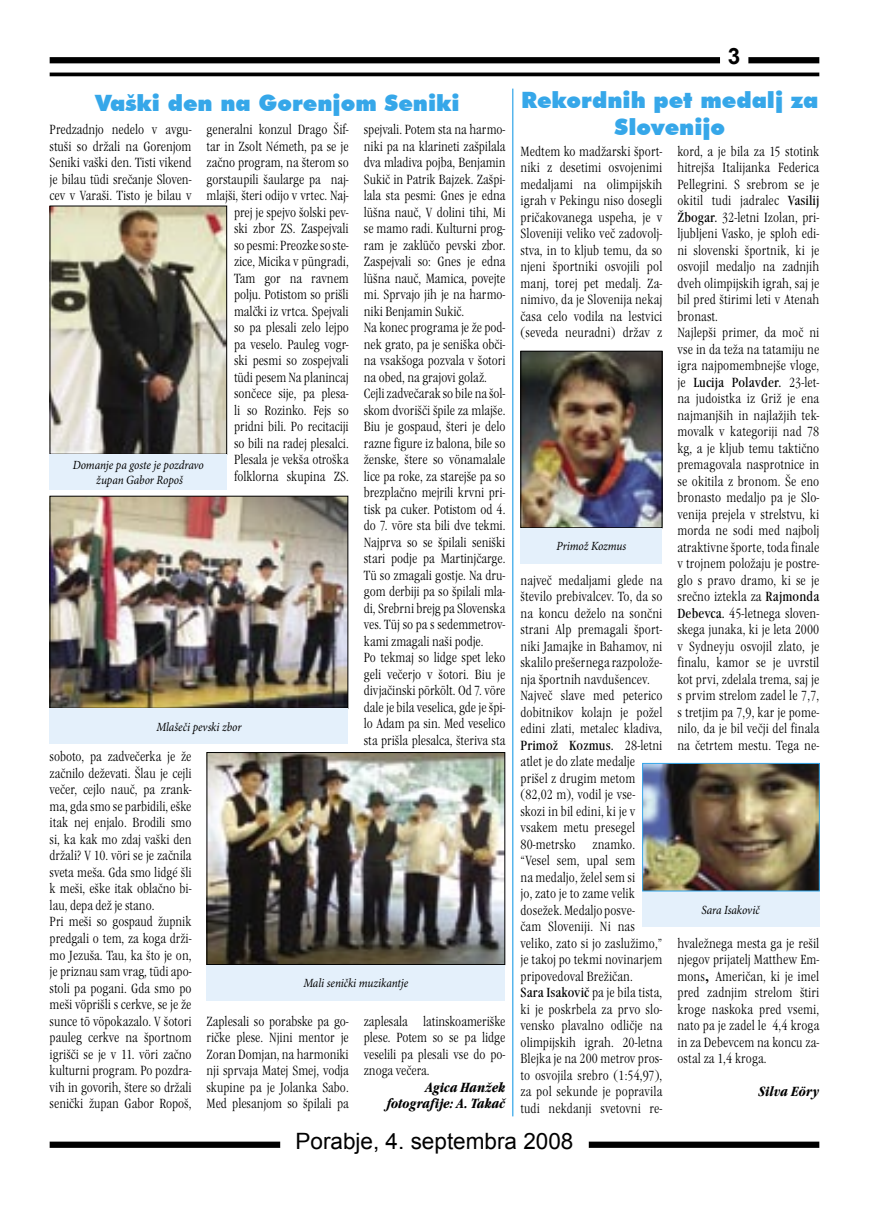
<style>
.page{position:relative;width:869px;height:1205px;background:#fff}
.page>*{position:absolute;margin:0;border:0;box-sizing:border-box;transform-origin:0 0}
.t1{font:900 22.5px/27px "Futura BT";color:#36a7e9;text-align:center}
.t2{font:22.5px "Arial";color:#000}
.t3{font:700 22.5px "Arial";color:#000}
.t4{font:13.75px/16.5px "Garamond Itc TEE Ligh Cond";color:#000;text-align:justify}
.t5{font:condensed 13.75px "Garamond Itc TEE";letter-spacing:.01em;color:#000}
.t6{font:italic 700 condensed 13.75px/16.5px "Garamond Itc TEE";color:#000;text-align:right}
.t7{font:italic 12.5px/15px "Minion Pro";letter-spacing:-.005em;color:#000;text-align:center;scale:.9 1}
.s1{font-family:"Garamond Itc TEE";font-stretch:condensed}
.s2{font-family:"Garamond Itc TEE Ligh Cond";font-stretch:normal}
.s3{font-family:"Garamond Itc TEE";font-weight:700}
</style>
<div class="page">
<div style="left:50px;top:1141px;width:230px;height:7px;background:#000"></div>
<div style="left:588px;top:1141px;width:231px;height:7px;background:#000"></div>
<hr style="left:50px;top:73px;width:769px;height:3px;background:#000">
<div style="left:748px;top:57px;width:71px;height:6px;background:#000"></div>
<div style="left:50px;top:57px;width:669px;height:6px;background:#000"></div>
<hr style="left:512px;top:89px;width:1px;height:1027px;background:#36a7e9">
<img style="left:52px;top:208px;width:173px;height:244px">
<div style="left:50px;top:206px;width:177px;height:248px;border:1px solid #000"></div>
<div style="left:50px;top:454px;width:177px;height:36px;background:#e4f0fb"></div>
<img style="left:52px;top:498px;width:294px;height:208px">
<div style="left:50px;top:496px;width:298px;height:212px;border:1px solid #000"></div>
<div style="left:50px;top:708px;width:298px;height:36px;background:#e4f0fb"></div>
<img style="left:522px;top:353px;width:138px;height:173px">
<div style="left:520px;top:351px;width:142px;height:177px;border:1px solid #000"></div>
<div style="left:520px;top:528px;width:142px;height:35px;background:#e4f0fb"></div>
<div style="left:641px;top:891px;width:178px;height:36px;background:#e4f0fb"></div>
<img style="left:208px;top:754px;width:295px;height:209px">
<div style="left:206px;top:752px;width:299px;height:213px;border:1px solid #000"></div>
<div style="left:206px;top:965px;width:299px;height:35px;background:#e4f0fb"></div>
<img style="left:644px;top:765px;width:173px;height:124px">
<div style="left:642px;top:763px;width:177px;height:128px;border:1px solid #36a7e9"></div>
<h1 class="t3" style="left:727px;top:41px;width:14px">3</h1>
<h1 class="t1" style="left:95px;top:90px;width:365px">Vaški den na Gorenjom Seniki</h1>
<h1 class="t1" style="left:521px;top:87px;width:298px">Rekordnih pet medalj za<br>Slovenijo</h1>
<p class="t4" style="left:206px;top:122px;width:144px;text-align:right">generalni konzul Drago Šif&shy;tar in Zsolt Németh, pa se je začno program, na šterom so gorstaupili šaularge pa naj&shy;mlajši, šteri odijo v vrtec. Naj&shy;prej je spejvo šolski pev-<br>ski zbor ZS. Zaspejvali<br>so pesmi: Preozke so ste-<br>zice, Micika v püngradi,<br>Tam gor na ravnem polju. Potistom so prišli malčki iz vrtca. Spejvali<br>so pa plesali zelo lejpo<br>pa veselo. Pauleg vogr-<br>ski pesmi so zospejvali<br>tüdi pesem Na planincaj sončece sije, pa plesa-<br>li so Rozinko. Fejs so pridni bili. Po recitaciji<br>so bili na radej plesalci.<br>Plesala je vekša otroška folklorna skupina ZS.</p>
<p class="t4" style="left:363px;top:122px;width:143px;text-align:left">spejvali. Potem sta na harmo&shy;niki pa na klarineti zašpilala dva mladiva pojba, Benjamin<br>Sukič in Patrik Bajzek. Zašpi&shy;lala sta pesmi: Gnes je edna lüšna nauč, V dolini tihi, Mi se mamo radi. Kulturni prog&shy;ram je zaklüčo pevski zbor.<br>Zaspejvali so: Gnes je edna lüšna nauč, Mamica, povejte mi. Sprvajo jih je na harmo&shy;niki Benjamin Sukič.<br>Na konec programa je že pod&shy;nek grato, pa je seniška obči&shy;na vsakšoga pozvala v šotori na obed, na grajovi golaž.<br>Cejli zadvečarak so bile na šol&shy;skom dvorišči špile za mlajše.<br>Biu je gospaud, šteri je delo razne figure iz balona, bile so ženske, štere so vönamalale lice pa roke, za starejše pa so brezplačno mejrili krvni pri&shy;tisk pa cuker. Potistom od 4. do 7. vöre sta bili dve tekmi.<br>Najprva so se špilali seniški stari podje pa Martinjčarge.<br>Tü so zmagali gostje. Na dru&shy;gom derbiji pa so špilali mla&shy;di, Srebrni brejg pa Slovenska ves. Tüj so pa s sedemmetrov&shy;kami zmagali naši podje.<br>Po tekmaj so lidge spet leko geli večerjo v šotori. Biu je divjačinski pörkölt. Od 7. vöre dale je bila veselica, gde je špi&shy;lo Adam pa sin. Med veselico sta prišla plesalca, šteriva sta</p>
<p class="t4" style="left:50px;top:122px;width:143px">Predzadnjo nedelo v avgu&shy;stuši so držali na Gorenjom Seniki vaški den. Tisti vikend je bilau tüdi srečanje Sloven&shy;cev v Varaši. Tisto je bilau v</p>
<p class="t4" style="left:677px;top:143px;width:143px;text-align:left">kord, a je bila za 15 stotink hitrejša Italijanka Federica<br>Pellegrini. S srebrom se je okitil tudi jadralec <span class="s1">Vasilij<br>Žbogar.</span> 32-letni Izolan, pri&shy;ljubljeni Vasko, je sploh edi&shy;ni slovenski športnik, ki je osvojil medaljo na zadnjih dveh olimpijskih igrah, saj je bil pred štirimi leti v Atenah bronast.<br>Najlepši primer, da moč ni vse in da teža na tatamiju ne igra najpomembnejše vloge,</p>
<p class="t5" style="left:677px;top:374px;width:143px"><span class="s2">je</span> Lucija Polavder. <span class="s2">23-let-</span></p>
<p class="t4" style="left:677px;top:390px;width:143px">na judoistka iz Griž je ena najmanjših in najlažjih tek&shy;movalk v kategoriji nad 78 kg, a je kljub temu taktično premagovala nasprotnice in se okitila z bronom. Še eno bronasto medaljo pa je Slo&shy;venija prejela v strelstvu, ki morda ne sodi med najbolj atraktivne športe, toda finale v trojnem položaju je postre&shy;glo s pravo dramo, ki se je srečno iztekla za <span class="s1">Rajmonda Debevca.</span> 45-letnega sloven&shy;skega junaka, ki je leta 2000 v Sydneyju osvojil zlato, je finalu, kamor se je uvrstil kot prvi, zdelala trema, saj je s prvim strelom zadel le 7,7, s tretjim pa 7,9, kar je pome&shy;nilo, da je bil večji del finala na četrtem mestu. Tega ne-</p>
<p class="t4" style="left:520px;top:143px;width:143px">Medtem ko madžarski šport&shy;niki z desetimi osvojenimi medaljami na olimpijskih igrah v Pekingu niso dosegli pričakovanega uspeha, je v Sloveniji veliko več zadovolj&shy;stva, in to kljub temu, da so njeni športniki osvojili pol manj, torej pet medalj. Za&shy;nimivo, da je Slovenija nekaj časa celo vodila na lestvici (seveda neuradni) držav z</p>
<p class="t7" style="left:73px;top:458px;width:147px">Domanje pa goste je pozdravo župan Gabor Ropoš</p>
<p class="t7" style="left:556px;top:539px;width:79px">Primož Kozmus</p>
<p class="t4" style="left:520px;top:572px;width:143px;text-align:left">največ medaljami glede na število prebivalcev. To, da so na koncu deželo na sončni strani Alp premagali šport&shy;niki Jamajke in Bahamov, ni skalilo prešernega razpolože&shy;nja športnih navdušencev.<br>Največ slave med peterico dobitnikov kolajn je požel edini zlati, metalec kladiva,</p>
<p class="t5" style="left:520px;top:737px;width:143px">Primož Kozmus. <span class="s2">28-letni</span></p>
<p class="t4" style="left:520px;top:753px;width:143px;text-align:left">atlet je do zlate medalje prišel z drugim metom (82,02 m), vodil je vse&shy;skozi in bil edini, ki je v vsakem metu presegel<br>80-metrsko znamko. “Vesel sem, upal sem<br>na medaljo, želel sem si<br>jo, zato je to zame velik dosežek. Medaljo posve-<br>čam Sloveniji. Ni nas veliko, zato si jo zaslužimo,” je takoj po tekmi novinarjem pripovedoval Brežičan.<br><span class="s1">Sara Isakovič</span> pa je bila tista, ki je poskrbela za prvo slo&shy;vensko plavalno odličje na olimpijskih igrah. 20-letna<br>Blejka je na 200 metrov pros&shy;to osvojila srebro (1:54,97), za pol sekunde je popravila tudi nekdanji svetovni re-</p>
<p class="t7" style="left:156px;top:720px;width:96px">Mlašeči pevski zbor</p>
<p class="t4" style="left:50px;top:749px;width:143px;text-align:left">soboto, pa zadvečerka je že začnilo deževati. Šlau je cejli večer, cejlo nauč, pa zrank&shy;ma, gda smo se parbidili, eške itak nej enjalo. Brodili smo si, ka kak mo zdaj vaški den držali? V 10. vöri se je začnila sveta meša. Gda smo lidgé šli k meši, eške itak oblačno bi&shy;lau, depa dež je stano.<br>Pri meši so gospaud župnik predgali o tem, za koga drži&shy;mo Jezuša. Tau, ka što je on, je priznau sam vrag, tüdi apo&shy;stoli pa pogani. Gda smo po meši vöprišli s cerkve, se je že sunce tö vöpokazalo. V šotori pauleg cerkve na športnom igrišči se je v 11. vöri začno kulturni program. Po pozdra&shy;vih in govorih, štere so držali senički župan Gabor Ropoš,</p>
<p class="t7" style="left:701px;top:902px;width:66px">Sara Isakovič</p>
<p class="t4" style="left:677px;top:935px;width:143px">hvaležnega mesta ga je rešil njegov prijatelj Matthew Em&shy;mons<span class="s3">,</span> Američan, ki je imel pred zadnjim strelom štiri kroge naskoka pred vsemi, nato pa je zadel le 4,4 kroga in za Debevcem na koncu za&shy;ostal za 1,4 kroga.</p>
<p class="t6" style="left:758px;top:1083px;width:62px">Silva Eöry</p>
<p class="t7" style="left:303px;top:976px;width:118px">Mali senički muzikantje</p>
<p class="t4" style="left:206px;top:1013px;width:144px">Zaplesali so porabske pa go&shy;ričke plese. Njini mentor je Zoran Domjan, na harmoniki nji sprvaja Matej Smej, vodja skupine pa je Jolanka Sabo.<br>Med plesanjom so špilali pa</p>
<p class="t4" style="left:363px;top:1013px;width:143px">zaplesala latinskoameriške plese. Potem so se pa lidge veselili pa plesali vse do po&shy;znoga večera.</p>
<p class="t6" style="left:386px;top:1079px;width:120px">Agica Hanžek fotografije: A. Takač</p>
<h1 class="t2" style="left:295px;top:1126px;width:279px">Porabje, 4. septembra 2008</h1>
</div>
